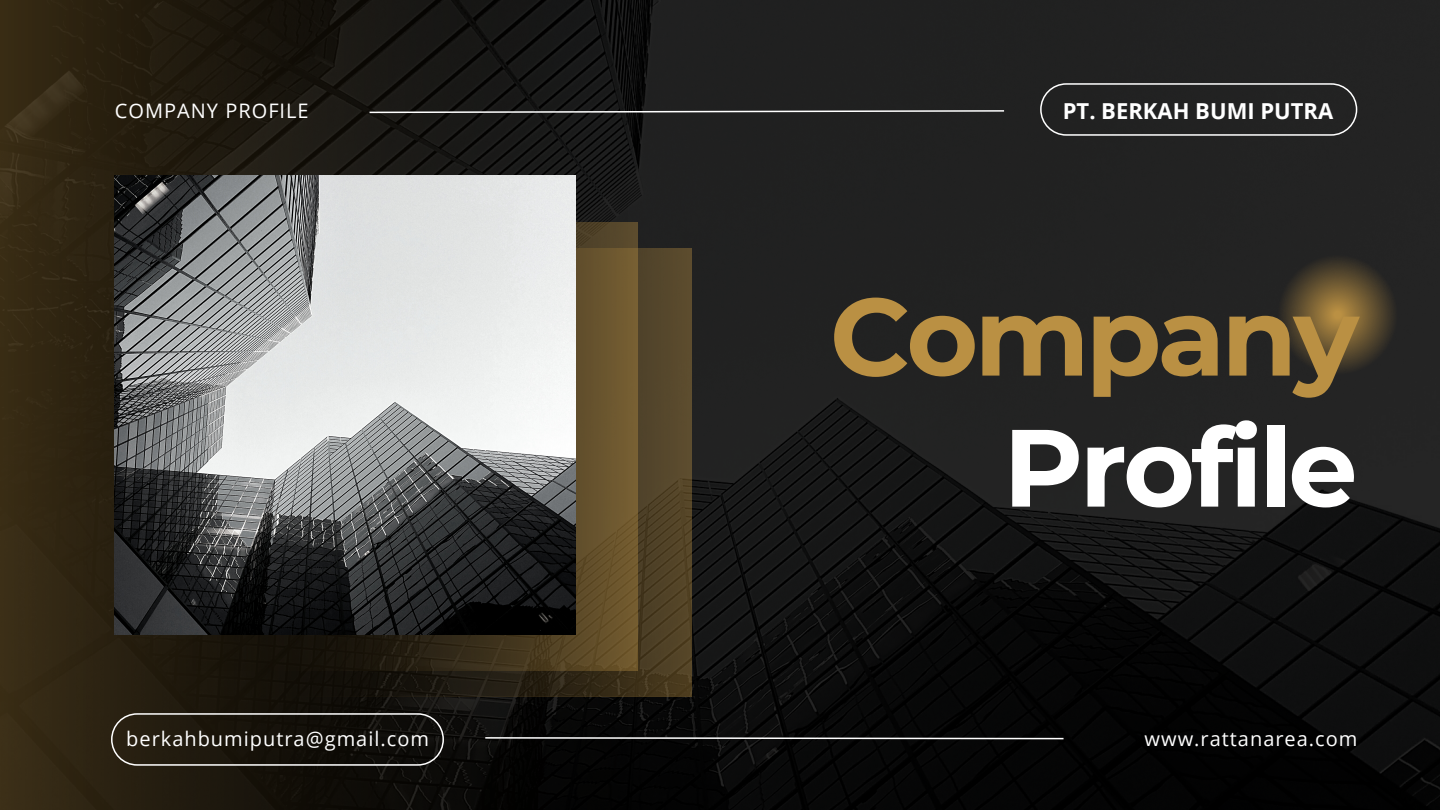
<style>
.page{position:relative;width:1440px;height:810px;background:#fff}
.page>*{position:absolute;margin:0;border:0;box-sizing:border-box;transform-origin:0 0}
.t1{font:700 109.6px "Montserrat";letter-spacing:-.035em;color:#ba9043}
.t2{font:700 109.6px "Montserrat";letter-spacing:-.035em;color:#fff}
.t3{font:700 22px "Open Sans";color:#fff}
.t4{font:20px "Open Sans";letter-spacing:.05em;color:#fff}
</style>
<div class="page">
<img style="left:627px;top:0;width:813px;height:810px">
<svg style="left:627px;top:249px;width:65px;height:447px;background:#514227"></svg>
<svg style="left:0;top:0;width:627px;height:810px;background:#211b10"></svg>
<svg style="left:191px;top:223px;width:447px;height:448px;background:#544325"></svg>
<img style="left:115px;top:175px;width:460px;height:460px">
<svg style="left:111px;top:713px;width:333px;height:53px;background:#25211a"></svg>
<svg style="left:368px;top:109px;width:638px;height:5px;background:#5f5f5f"></svg>
<svg style="left:484px;top:736px;width:581px;height:4px;background:#636363"></svg>
<svg style="left:1272px;top:249px;width:131px;height:131px;background:#50432c"></svg>
<svg style="left:1040px;top:83px;width:317px;height:53px;background:#2f2f2f"></svg>
<p class="t4" style="left:115px;top:97px;width:195px">COMPANY PROFILE</p>
<p class="t4" style="left:126px;top:724px;width:304px">berkahbumiputra@gmail.com</p>
<p class="t3" style="left:1063px;top:95px;width:272px">PT. BERKAH BUMI PUTRA</p>
<p class="t1" style="left:830px;top:270px;width:531px">Company</p>
<p class="t2" style="left:1003px;top:401px;width:356px">Profile</p>
<p class="t4" style="left:1145px;top:724px;width:214px">www.rattanarea.com</p>
</div>
